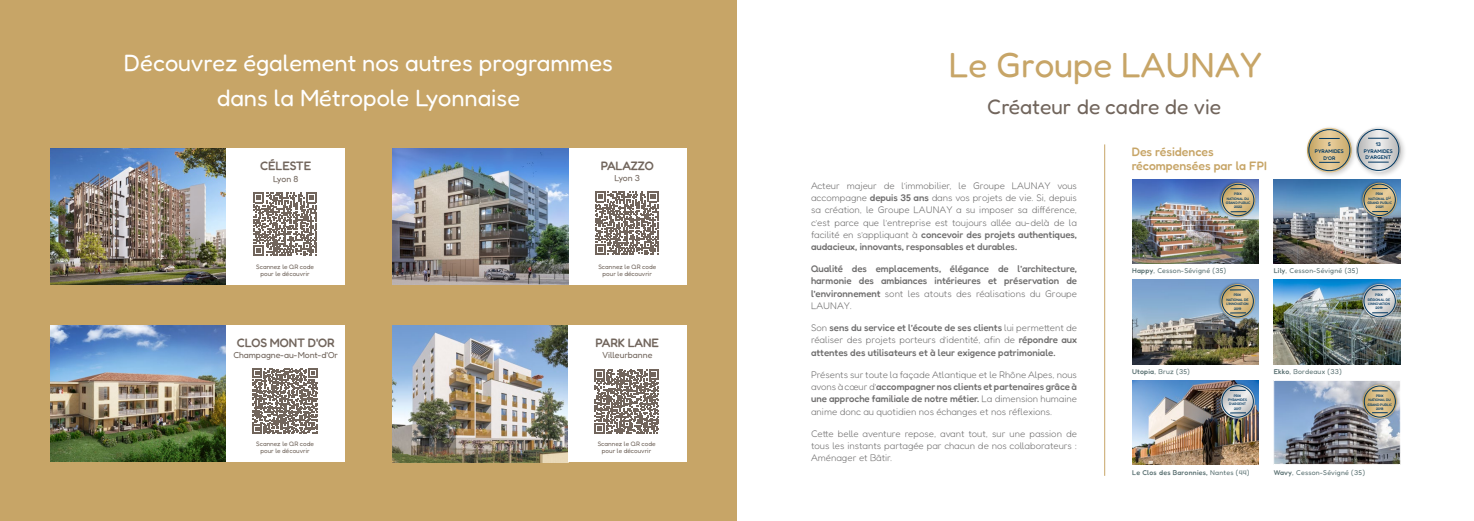
<style>
.page{position:relative;width:1474px;height:521px;background:#fff}
.page>*{position:absolute;margin:0;border:0;box-sizing:border-box;transform-origin:0 0}
.t1{font:300 35px "Fredoka";color:#c7a567}
.t2{font:300 23.62px/35px "Fredoka";color:#fff;text-align:center}
.t3{font:300 21px "Fredoka";color:#71655c}
.t4{font:300 12.25px "Fredoka";letter-spacing:-.01em;color:#71655c}
.t5{font:300 12.25px/14px "Fredoka";color:#c7a567}
.t6{font:300 9.62px/12.2px "Fredoka";color:#706f6f;text-align:justify}
.t7{font:300 8.75px "Fredoka";color:#71655c}
.t8{font:300 7px "Fredoka";letter-spacing:.03em;color:#597071}
.t9{font:300 6.39px/7.7px "Fredoka";color:#71655c;text-align:center}
.t10{font:300 5.25px/6.7px "Fredoka";letter-spacing:.01em;color:#003761;text-align:center}
.t11{font:300 3.5px/4.4px "Fredoka";letter-spacing:-.01em;color:#003761;text-align:center}
</style>
<div class="page">
<div style="left:0;top:0;width:737px;height:521px;background:#c7a567"></div>
<img style="left:392px;top:325px;width:176px;height:137px">
<div style="left:568px;top:326px;width:118px;height:136px;background:#fff"></div>
<svg style="left:594px;top:369px;width:65px;height:64px"></svg>
<img style="left:50px;top:148px;width:176px;height:137px">
<div style="left:226px;top:148px;width:119px;height:137px;background:#fff"></div>
<svg style="left:253px;top:193px;width:64px;height:63px"></svg>
<img style="left:50px;top:325px;width:176px;height:137px">
<div style="left:226px;top:325px;width:119px;height:137px;background:#fff"></div>
<svg style="left:252px;top:369px;width:66px;height:65px"></svg>
<div style="left:568px;top:148px;width:118px;height:137px;background:#fff"></div>
<img style="left:392px;top:148px;width:176px;height:137px">
<svg style="left:595px;top:191px;width:63px;height:64px"></svg>
<img style="left:1132px;top:380px;width:126px;height:84px">
<img style="left:1132px;top:280px;width:126px;height:84px">
<img style="left:1275px;top:382px;width:123px;height:81px">
<div style="left:1273px;top:380px;width:127px;height:85px;border:1px solid #fff"></div>
<div style="left:1304px;top:125px;width:102px;height:54px;background:#000;opacity:.2"></div>
<svg style="left:1355px;top:127px;width:45px;height:45px"></svg>
<div style="left:1357px;top:129px;width:42px;height:42px;border:1px solid #003761;border-radius:50%"></div>
<svg style="left:1367px;top:162px;width:21px;height:1px"></svg>
<svg style="left:1367px;top:138px;width:21px;height:1px"></svg>
<svg style="left:1306px;top:128px;width:45px;height:44px"></svg>
<div style="left:1308px;top:129px;width:42px;height:42px;border:1px solid #003761;border-radius:50%"></div>
<svg style="left:1318px;top:162px;width:21px;height:1px"></svg>
<svg style="left:1318px;top:138px;width:21px;height:1px"></svg>
<svg style="left:1213px;top:279px;width:46px;height:46px"></svg>
<img style="left:1213px;top:380px;width:46px;height:45px">
<div style="left:1360px;top:382px;width:39px;height:39px;background:#000;opacity:.31"></div>
<svg style="left:1362px;top:384px;width:34px;height:34px"></svg>
<div style="left:1363px;top:386px;width:32px;height:31px;border:1px solid #003761;border-radius:50%"></div>
<svg style="left:1371px;top:412px;width:16px;height:1px"></svg>
<svg style="left:1371px;top:390px;width:16px;height:1px"></svg>
<img style="left:1273px;top:280px;width:127px;height:84px">
<svg style="left:1355px;top:279px;width:46px;height:46px"></svg>
<img style="left:1132px;top:179px;width:126px;height:84px">
<svg style="left:1214px;top:179px;width:45px;height:45px"></svg>
<img style="left:1273px;top:179px;width:127px;height:84px">
<svg style="left:1355px;top:176px;width:48px;height:48px"></svg>
<hr style="left:1104px;top:144px;width:1px;height:332px;background:#c7a567">
<h2 class="t2" style="left:124px;top:46px;width:490px">Découvrez également nos autres programmes dans la Métropole Lyonnaise</h2>
<p class="t4" style="left:260px;top:158px;width:52px">CÉLESTE</p>
<p class="t7" style="left:273px;top:174px;width:27px">Lyon 8</p>
<p class="t4" style="left:601px;top:158px;width:54px">PALAZZO</p>
<p class="t7" style="left:614px;top:172px;width:27px">Lyon 3</p>
<p class="t9" style="left:256px;top:262px;width:59px">Scannez le QR code pour le découvrir</p>
<p class="t9" style="left:598px;top:262px;width:59px">Scannez le QR code pour le découvrir</p>
<p class="t4" style="left:237px;top:335px;width:99px">CLOS MONT D'OR</p>
<p class="t7" style="left:233px;top:349px;width:106px">Champagne-au-Mont-d'Or</p>
<p class="t4" style="left:595px;top:335px;width:65px">PARK LANE</p>
<p class="t7" style="left:602px;top:349px;width:52px">Villeurbanne</p>
<p class="t9" style="left:256px;top:439px;width:59px">Scannez le QR code pour le découvrir</p>
<p class="t9" style="left:597px;top:439px;width:59px">Scannez le QR code pour le découvrir</p>
<h1 class="t1" style="left:948px;top:44px;width:315px">Le Groupe LAUNAY</h1>
<h3 class="t3" style="left:987px;top:94px;width:235px">Créateur de cadre de vie</h3>
<p class="t5" style="left:1131px;top:144px;width:137px">Des résidences récompensées par la FPI</p>
<p class="t10" style="left:1314px;top:141px;width:30px">5<br>PYRAMIDES<br>D’OR</p>
<p class="t10" style="left:1363px;top:141px;width:30px">13<br>PYRAMIDES<br>D’ARGENT</p>
<p class="t6" style="left:811px;top:179px;width:267px">Acteur majeur de l’immobilier, le Groupe LAUNAY vous accompagne depuis 35 ans dans vos projets de vie. Si, depuis sa création, le Groupe LAUNAY a su imposer sa différence, c’est parce que l’entreprise est toujours allée au-delà de la facilité en s’appliquant à concevoir des projets authentiques, audacieux, innovants, responsables et durables.</p>
<p class="t6" style="left:811px;top:263px;width:267px">Qualité des emplacements, élégance de l’architecture, harmonie des ambiances intérieures et préservation de l’environnement sont les atouts des réalisations du Groupe LAUNAY.</p>
<p class="t6" style="left:811px;top:322px;width:267px">Son sens du service et l’écoute de ses clients lui permettent de réaliser des projets porteurs d’identité, afiin de répondre aux attentes des utilisateurs et à leur exigence patrimoniale.</p>
<p class="t6" style="left:811px;top:368px;width:267px">Présents sur toute la façade Atlantique et le Rhône Alpes, nous avons à cœur d’accompagner nos clients et partenaires grâce à une approche familiale de notre métier. La dimension humaine anime donc au quotidien nos échanges et nos réfllexions.</p>
<p class="t6" style="left:811px;top:427px;width:267px">Cette belle aventure repose, avant tout, sur une passion de tous les instants partagée par chacun de nos collaborateurs :<br>Aménager et Bâtir.</p>
<p class="t11" style="left:1225px;top:192px;width:26px">PRIX<br>NATIONAL DU<br>GRAND PUBLIC<br>2022</p>
<p class="t11" style="left:1367px;top:192px;width:26px">PRIX<br>NATIONAL DU<br>GRAND PUBLIC<br>2021</p>
<p class="t8" style="left:1132px;top:266px;width:95px">Happy, Cesson-Sévigné (35)</p>
<p class="t8" style="left:1273px;top:267px;width:86px">Lily, Cesson-Sévigné (35)</p>
<p class="t11" style="left:1226px;top:293px;width:24px">PRIX<br>NATIONAL DE<br>L'INNOVATION<br>2019</p>
<p class="t11" style="left:1367px;top:293px;width:24px">PRIX<br>RÉGIONAL DE<br>L'INNOVATION<br>2019</p>
<p class="t8" style="left:1132px;top:367px;width:59px">Utopia, Bruz (35)</p>
<p class="t8" style="left:1273px;top:367px;width:69px">Ekko, Bordeaux (33)</p>
<p class="t11" style="left:1228px;top:393px;width:20px">PRIX<br>PYRAMIDES<br>D’ARGENT<br>2017</p>
<p class="t11" style="left:1367px;top:394px;width:26px">PRIX<br>NATIONAL DU<br>GRAND PUBLIC<br>2018</p>
<p class="t8" style="left:1132px;top:468px;width:119px">Le Clos des Baronnies, Nantes (44)</p>
<p class="t8" style="left:1273px;top:468px;width:93px">Wavy, Cesson-Sévigné (35)</p>
</div>
